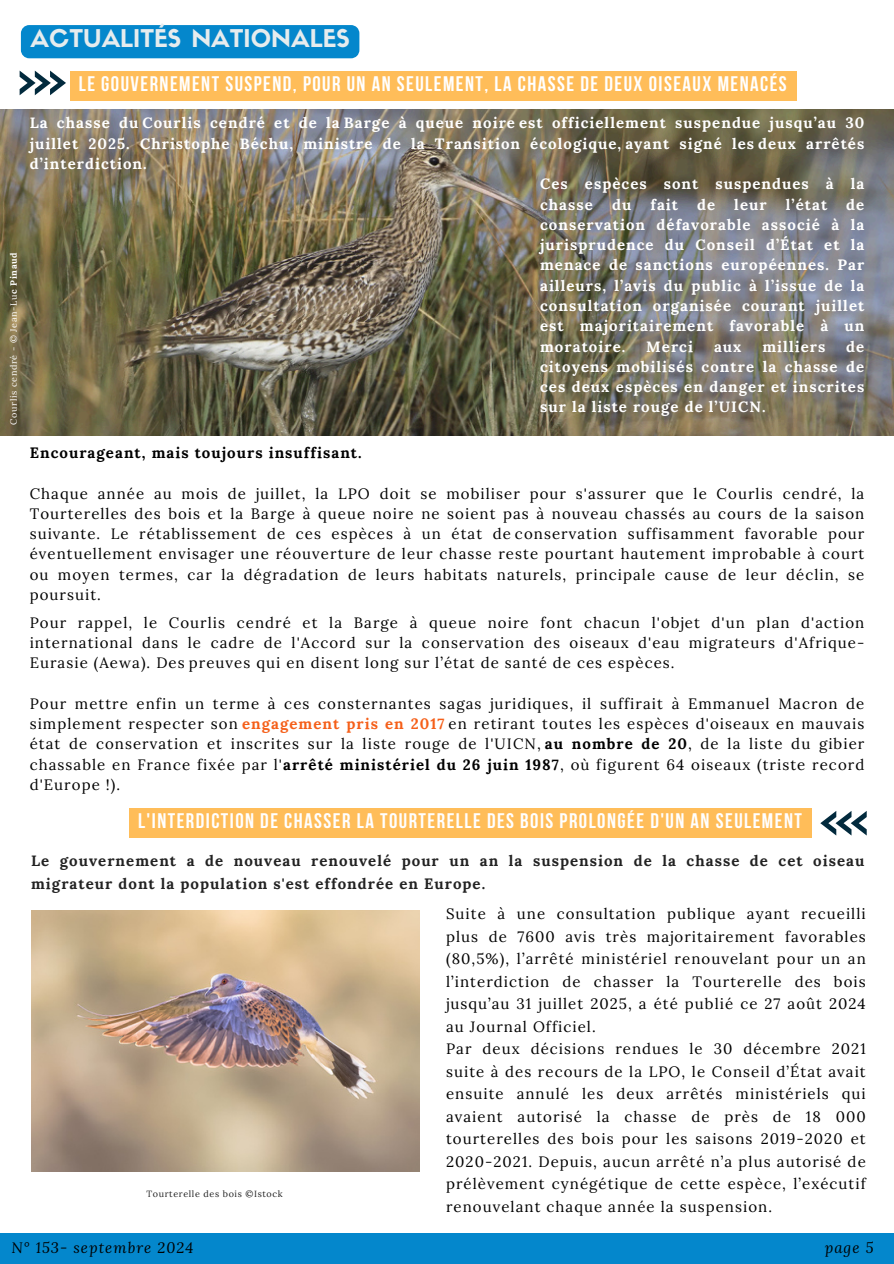
<style>
.page{position:relative;width:894px;height:1264px;background:#fff}
.page>*{position:absolute;margin:0;border:0;box-sizing:border-box;transform-origin:0 0}
.t1{font:24px "Sifonn Basic";color:#e6ecee}
.t2{font:700 21px "Bebas Neue";letter-spacing:.07em;color:#fff}
.t3{font:15px/22.5px "Lora";letter-spacing:.07em;color:#000;text-align:justify}
.t4{font:700 15px/20.2px "Lora";letter-spacing:.07em;color:#fff;text-align:justify}
.t5{font:700 15px/22.5px "Lora";letter-spacing:.07em;color:#222}
.t6{font:700 15px "Lora";letter-spacing:.07em;color:#000}
.t7{font:italic 15px "Lora";letter-spacing:.07em;color:#000}
.t8{font:9px "Lora";letter-spacing:.07em;color:#fff}
.t9{font:9px "Lora";letter-spacing:.07em;color:#222}
.s1{font-weight:700}
.s2{font-weight:700;color:#f55f19}
</style>
<div class="page">
<div style="left:0;top:1232px;width:893px;height:31px;background:#0487cc"></div>
<svg style="left:20px;top:71px;width:46px;height:24px"></svg>
<img style="left:0;top:109px;width:893px;height:327px">
<div style="left:21px;top:25px;width:338px;height:33px;background:#0487cc"></div>
<div style="left:70px;top:71px;width:726px;height:30px;background:#ffbd59"></div>
<img style="left:31px;top:910px;width:388px;height:261px">
<div style="left:130px;top:808px;width:681px;height:29px;background:#ffbd59"></div>
<svg style="left:820px;top:811px;width:46px;height:24px"></svg>
<h3 class="t8" style="left:8px;top:424px;width:174px;rotate:-90deg">Courlis cendré - © Jean-Lu<span class="s1">c Pinaud</span></h3>
<p class="t1" style="left:30px;top:29px;width:321px">ACTUALITÉS NATIONALES</p>
<h3 class="t2" style="left:79px;top:76px;width:709px">LE GOUVERNEMENT SUSPEND, POUR UN AN SEULEMENT, LA CHASSE DE DEUX OISEAUX MENACÉS</h3>
<p class="t4" style="left:30px;top:113px;width:835px">La chasse du Courlis cendré et de la Barge à queue noire est officiellement suspendue jusqu’au 30 juillet 2025. Christophe Béchu, ministre de la Transition écologique, ayant signé les deux arrêtés d’interdiction.</p>
<h3 class="t4" style="left:540px;top:174px;width:325px">Ces espèces sont suspendues à la chasse</h3>
<h3 class="t4" style="left:612px;top:194px;width:21px">du</h3>
<h3 class="t4" style="left:650px;top:194px;width:29px">fait</h3>
<h3 class="t4" style="left:697px;top:194px;width:20px">de</h3>
<h3 class="t4" style="left:734px;top:194px;width:34px">leur</h3>
<h3 class="t4" style="left:785px;top:194px;width:43px">l’état</h3>
<h3 class="t4" style="left:540px;top:194px;width:326px;text-indent:306px">de conservation défavorable associé à la jurisprudence du Conseil d’État et la menace de sanctions européennes. Par ailleurs, l’avis du public à l’issue de la consultation organisée courant juillet est majoritairement favorable à un moratoire.</h3>
<h3 class="t4" style="left:646px;top:336px;width:48px">Merci</h3>
<h3 class="t4" style="left:713px;top:336px;width:29px">aux</h3>
<h3 class="t4" style="left:762px;top:336px;width:64px">milliers</h3>
<h3 class="t4" style="left:540px;top:336px;width:326px;text-indent:306px">de citoyens mobilisés contre la chasse de ces deux espèces en danger et inscrites sur la liste rouge de l’UICN.</h3>
<h4 class="t6" style="left:30px;top:443px;width:333px">Encourageant, mais toujours insuffisant.</h4>
<h4 class="t3" style="left:30px;top:483px;width:835px;line-height:20.2px">Chaque année au mois de juillet, la LPO doit se mobiliser pour s'assurer que le Courlis cendré, la Tourterelles des bois et la Barge à queue noire ne soient pas à nouveau chassés au cours de la saison suivante. Le rétablissement de ces espèces à un état de conservation suffisamment favorable pour éventuellement envisager une réouverture de leur chasse reste pourtant hautement improbable à court ou moyen termes, car la dégradation de leurs habitats naturels, principale cause de leur déclin, se poursuit.</h4>
<h4 class="t3" style="left:30px;top:612px;width:835px;line-height:20.2px">Pour rappel, le Courlis cendré et la Barge à queue noire font chacun l'objet d'un plan d'action international dans le cadre de l'Accord sur la conservation des oiseaux d'eau migrateurs d'Afrique-Eurasie (Aewa). Des preuves qui en disent long sur l’état de santé de ces espèces.</h4>
<h2 class="t3" style="left:30px;top:693px;width:835px;line-height:20.2px">Pour mettre enfin un terme à ces consternantes sagas juridiques, il suffirait à Emmanuel Macron de simplement respecter son <span class="s2">engagement pris en 2017</span> en retirant toutes les espèces d'oiseaux en mauvais état de conservation et inscrites sur la liste rouge de l'UICN, <span class="s1">au nombre de 20</span>, de la liste du gibier chassable en France fixée par l'<span class="s1">arrêté ministériel du 26 juin 1987</span>, où figurent 64 oiseaux (triste record d'Europe !).</h2>
<h4 class="t2" style="left:138px;top:812px;width:665px">L'INTERDICTION DE CHASSER LA TOURTERELLE DES BOIS PROLONGÉE D'UN AN SEULEMENT</h4>
<p class="t5" style="left:31px;top:849px;width:834px">Le gouvernement a de nouveau renouvelé pour un an la suspension de la chasse de cet oiseau migrateur dont la population s'est effondrée en Europe.</p>
<h5 class="t9" style="left:146px;top:1187px;width:138px">Tourterelle des bois ©Istock</h5>
<p class="t3" style="left:446px;top:902px;width:421px;text-align:left">Suite à une consultation publique ayant recueilli plus de 7600 avis très majoritairement favorables (80,5%), l’arrêté ministériel renouvelant pour un an l’interdiction de chasser la Tourterelle des bois jusqu’au 31 juillet 2025, a été publié ce 27 août 2024 au Journal Officiel.<br>Par deux décisions rendues le 30 décembre 2021 suite à des recours de la LPO, le Conseil d’État avait ensuite annulé les deux arrêtés ministériels qui avaient autorisé la chasse de près de 18 000 tourterelles des bois pour les saisons 2019-2020 et 2020-2021. Depuis, aucun arrêté n’a plus autorisé de prélèvement cynégétique de cette espèce, l’exécutif renouvelant chaque année la suspension.</p>
<h2 class="t7" style="left:11px;top:1237px;width:183px">N° 153- septembre 2024</h2>
<p class="t7" style="left:824px;top:1237px;width:50px">page 5</p>
</div>
